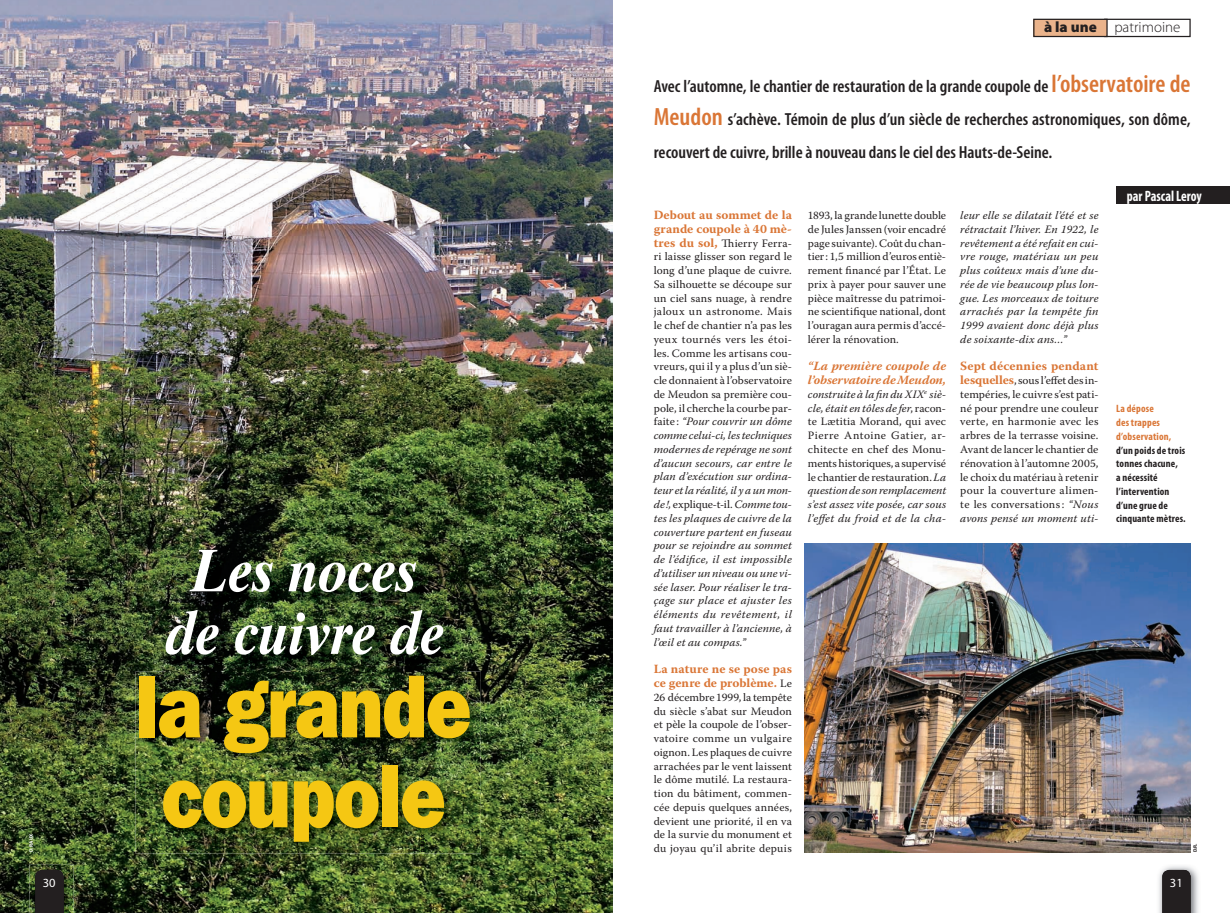
<style>
.page{position:relative;width:1230px;height:913px;background:#fff}
.page>*{position:absolute;margin:0;border:0;box-sizing:border-box;transform-origin:0 0}
.t1{font:800 89.88px/89.9px "Franklin Gothic";letter-spacing:-.015em;color:#f5c713;scale:.85 1}
.t2{font:italic 700 60px/62.5px "Times Ten LT Std";letter-spacing:-.005em;color:#fff;text-align:center;scale:.9 1}
.t3{font:600 condensed 17.5px/32.5px "Myriad Pro";color:#231f20;text-align:justify}
.t4{font:300 15px "Myriad Pro";color:#231f20}
.t5{font:700 condensed 15px "Myriad Pro";color:#fff;scale:.9 1}
.t6{font:700 12.5px/13.8px "Warnock Pro";letter-spacing:.005em;color:#da7636;text-align:justify}
.t7{font:italic 700 12.5px/13.8px "Warnock Pro";letter-spacing:-.005em;color:#da7636}
.t8{font:12.5px "Myriad Pro";color:#fff}
.t9{font:11.25px/13.8px "Warnock Pro";letter-spacing:.01em;color:#231f20;text-align:justify}
.t10{font:italic 11.25px/13.8px "Warnock Pro";letter-spacing:.015em;color:#231f20;text-align:justify}
.t11{font:700 condensed 10.62px/13.8px "Myriad Pro";letter-spacing:.015em;color:#231f20}
.t12{font:700 condensed 10.62px/13.8px "Myriad Pro";letter-spacing:.015em;color:#da7636}
.t13{font:700 5px "Myriad Pro";color:#fff}
.t14{font:700 5px "Myriad Pro";color:#231f20}
.s1{font-weight:900}
.s2{font-size:25px;color:#da7636}
.s3{font-style:normal}
.s4{font-weight:400;font-size:11.25px;color:#231f20}
.s5{font-style:italic}
.s6{font-weight:700;font-size:12.5px;color:#da7636}
</style>
<div class="page">
<img style="left:0;top:0;width:613px;height:912px">
<img style="left:1159px;top:866px;width:40px;height:46px">
<svg style="left:1162px;top:869px;width:28px;height:43px"></svg>
<div style="left:1116px;top:186px;width:114px;height:18px;background:#231f20"></div>
<img style="left:804px;top:543px;width:386px;height:308px">
<img style="left:30px;top:863px;width:44px;height:49px">
<svg style="left:35px;top:869px;width:29px;height:43px"></svg>
<div style="left:1104px;top:19px;width:86px;height:18px;border:1px solid #231f20"></div>
<div style="left:1034px;top:19px;width:73px;height:17px;background:#eab38b"></div>
<div style="left:1033px;top:19px;width:74px;height:18px;border:1px solid #231f20"></div>
<img style="left:135px;top:671px;width:346px;height:181px">
<img style="left:421px;top:833px;width:3px;height:18px">
<img style="left:167px;top:550px;width:293px;height:120px">
<h3 class="t4" style="left:1044px;top:18px;width:138px"><span class="s1">à la une</span> patrimoine</h3>
<p class="t3" style="left:654px;top:70px;width:538px">Avec l’automne, le chantier de restauration de la grande coupole de <span class="s2">l’observatoire de Meudon</span> s’achève. Témoin de plus d’un siècle de recherches astronomiques, son dôme, recouvert de cuivre, brille à nouveau dans le ciel des Hauts-de-Seine.</p>
<p class="t13" style="left:28px;top:851px;width:20px;rotate:-90deg">D. RAUX</p>
<h2 class="t2" style="left:165px;top:538px;width:311px">Les noces de cuivre de</h2>
<h1 class="t1" style="left:136px;top:659px;width:396px">la grande coupole</h1>
<p class="t6" style="left:654px;top:208px;width:140px">Debout au sommet de la grande coupole à 40 mè&shy;tres du sol,</p>
<p class="t10" style="left:654px;top:236px;width:140px;text-indent:81px"><span class="s3">ierry Ferra&shy;ri laisse glisser son regard le long d’une plaque de cuivre.<br>Sa silhouette se découpe sur un ciel sans nuage, à rendre jaloux un astronome. Mais le chef de chantier n’a pas les yeux tournés vers les étoi&shy;les. Comme les artisans cou&shy;vreurs, qui il y a plus d’un siè&shy;cle donnaient à l’observatoire de Meudon sa première cou&shy;pole, il cherche la courbe par&shy;faite :</span> “Pour couvrir un dôme comme celui-ci, les techniques modernes de repérage ne sont d’aucun secours, car entre le plan d’exécution sur ordina&shy;teur et la réalité, il y a un mon&shy;de !, <span class="s3">explique-t-il.</span> Comme tou&shy;tes les plaques de cuivre de la couverture partent en fuseau pour se rejoindre au sommet de l’édifice, il est impossible d’utiliser un niveau ou une vi&shy;sée laser. Pour réaliser le tra&shy;çage sur place et ajuster les éléments du revêtement, il faut travailler à l’ancienne, à l’œil et au compas.”</p>
<p class="t6" style="left:654px;top:661px;width:140px">La nature ne se pose pas ce genre de problème. <span class="s4">Le</span></p>
<p class="t9" style="left:654px;top:689px;width:140px">26 décembre 1999, la tempête du siècle s’abat sur Meudon et pèle la coupole de l’obser&shy;vatoire comme un vulgaire oignon. Les plaques de cuivre arrachées par le vent laissent le dôme mutilé. La restaura&shy;tion du bâtiment, commen&shy;cée depuis quelques années, devient une priorité, il en va de la survie du monument et du joyau qu’il abrite depuis</p>
<p class="t9" style="left:808px;top:208px;width:140px">1893, la grande lunette double de Jules Janssen (voir encadré page suivante). Coût du chan&shy;tier : 1,5 million d’euros entiè&shy;rement financé par l’État. Le prix à payer pour sauver une pièce maîtresse du patrimoi&shy;ne scientifique national, dont l’ouragan aura permis d’accé&shy;lérer la rénovation.</p>
<p class="t7" style="left:808px;top:359px;width:140px">“La première coupole de l’observatoire de Meudon,</p>
<p class="t9" style="left:808px;top:387px;width:140px"><span class="s5">construite à la fin du XIX</span><sup>e</sup> <span class="s5">siè&shy;cle, était en tôles de fer</span>, racon&shy;te Lætitia Morand, qui avec Pierre Antoine Gatier, ar&shy;chitecte en chef des Monu&shy;ments historiques, a supervisé le chantier de restauration. <span class="s5">La question de son remplacement s’est assez vite posée, car sous l’effet du froid et de la cha-</span></p>
<p class="t10" style="left:960px;top:208px;width:140px">leur elle se dilatait l’été et se rétractait l’hiver. En 1922, le revêtement a été refait en cui&shy;vre rouge, matériau un peu plus coûteux mais d’une du&shy;rée de vie beaucoup plus lon&shy;gue. Les morceaux de toiture arrachés par la tempête fin 1999 avaient donc déjà plus de soixante-dix ans…”</p>
<p class="t6" style="left:960px;top:359px;width:140px">Sept décennies pendant</p>
<p class="t9" style="left:960px;top:373px;width:140px"><span class="s6">lesquelles</span>, sous l’effet des in&shy;tempéries, le cuivre s’est pati&shy;né pour prendre une couleur verte, en harmonie avec les arbres de la terrasse voisine.<br>Avant de lancer le chantier de rénovation à l’automne 2005, le choix du matériau à retenir pour la couverture alimen&shy;te les conversations : <span class="s5">“Nous avons pensé un moment uti-</span></p>
<h3 class="t5" style="left:1127px;top:186px;width:85px">par Pascal Leroy</h3>
<p class="t12" style="left:1116px;top:401px;width:56px">La dépose<br>des trappes d’observation,</p>
<p class="t11" style="left:1116px;top:443px;width:71px">d’un poids de trois tonnes chacune,<br>a nécessité l’intervention d’une grue de cinquante mètres.</p>
<p class="t14" style="left:1192px;top:851px;width:10px;rotate:-90deg">D.R.</p>
<p class="t8" style="left:43px;top:874px;width:14px">30</p>
<p class="t8" style="left:1170px;top:875px;width:15px">3131</p>
</div>
